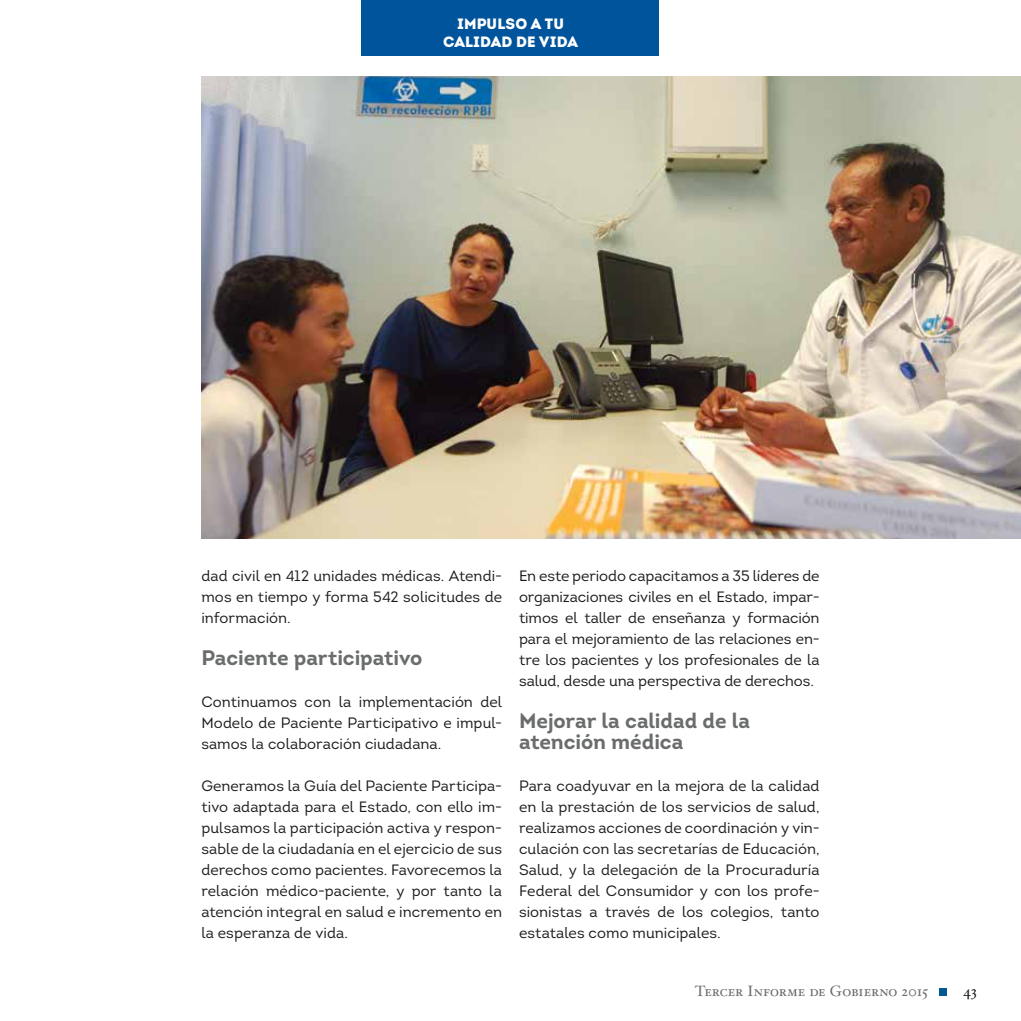
<style>
.page{position:relative;width:1021px;height:1021px;background:#fff}
.page>*{position:absolute;margin:0;border:0;box-sizing:border-box;transform-origin:0 0}
.t1{font:700 21px/21px "Intro";letter-spacing:-.005em;color:#6b6d6d}
.t2{font:15px/21px "Intro";color:#1c1b1b;text-align:justify}
.t3{font:15px "Hoefler Text Roman Small Caps";letter-spacing:-.01em;color:#6b6d6d}
.t4{font:900 15px/18px "Intro";letter-spacing:.01em;color:#fff;text-align:center}
.t5{font:15px "Hoefler Text Roman Small Caps";color:#1c1b1b}
</style>
<div class="page">
<div style="left:939px;top:988px;width:7px;height:8px;background:#005990"></div>
<div style="left:361px;top:0;width:298px;height:55px;background:#00549c"></div>
<img style="left:201px;top:77px;width:819px;height:462px">
<p class="t4" style="left:443px;top:14px;width:136px">IMPULSO A TU<br>CALIDAD DE VIDA</p>
<p class="t2" style="left:201px;top:565px;width:302px">dad civil en 412 unidades médicas. Atendi&shy;mos en tiempo y forma 542 solicitudes de información.</p>
<h1 class="t1" style="left:201px;top:647px;width:223px">Paciente participativo</h1>
<p class="t2" style="left:201px;top:691px;width:302px">Continuamos con la implementación del Modelo de Paciente Participativo e impul&shy;samos la colaboración ciudadana.</p>
<p class="t2" style="left:201px;top:775px;width:302px">Generamos la Guía del Paciente Participa&shy;tivo adaptada para el Estado, con ello im&shy;pulsamos la participación activa y respon&shy;sable de la ciudadanía en el ejercicio de sus derechos como pacientes. Favorecemos la relación médico-paciente, y por tanto la atención integral en salud e incremento en la esperanza de vida.</p>
<p class="t2" style="left:519px;top:565px;width:302px">En este periodo capacitamos a 35 líderes de organizaciones civiles en el Estado, impar&shy;timos el taller de enseñanza y formación para el mejoramiento de las relaciones en&shy;tre los pacientes y los profesionales de la salud, desde una perspectiva de derechos.</p>
<h1 class="t1" style="left:519px;top:710px;width:232px">M ejorar la calidad de la atención médica</h1>
<p class="t2" style="left:519px;top:775px;width:302px">Para coadyuvar en la mejora de la calidad en la prestación de los servicios de salud, realizamos acciones de coordinación y vin&shy;culación con las secretarías de Educación, Salud, y la delegación de la Procuraduría Federal del Consumidor y con los profe&shy;sionistas a través de los colegios, tanto estatales como municipales.</p>
<p class="t3" style="left:694px;top:982px;width:235px">Tercer Informe de Gobierno 2015</p>
<p class="t5" style="left:963px;top:982px;width:15px">43</p>
</div>
